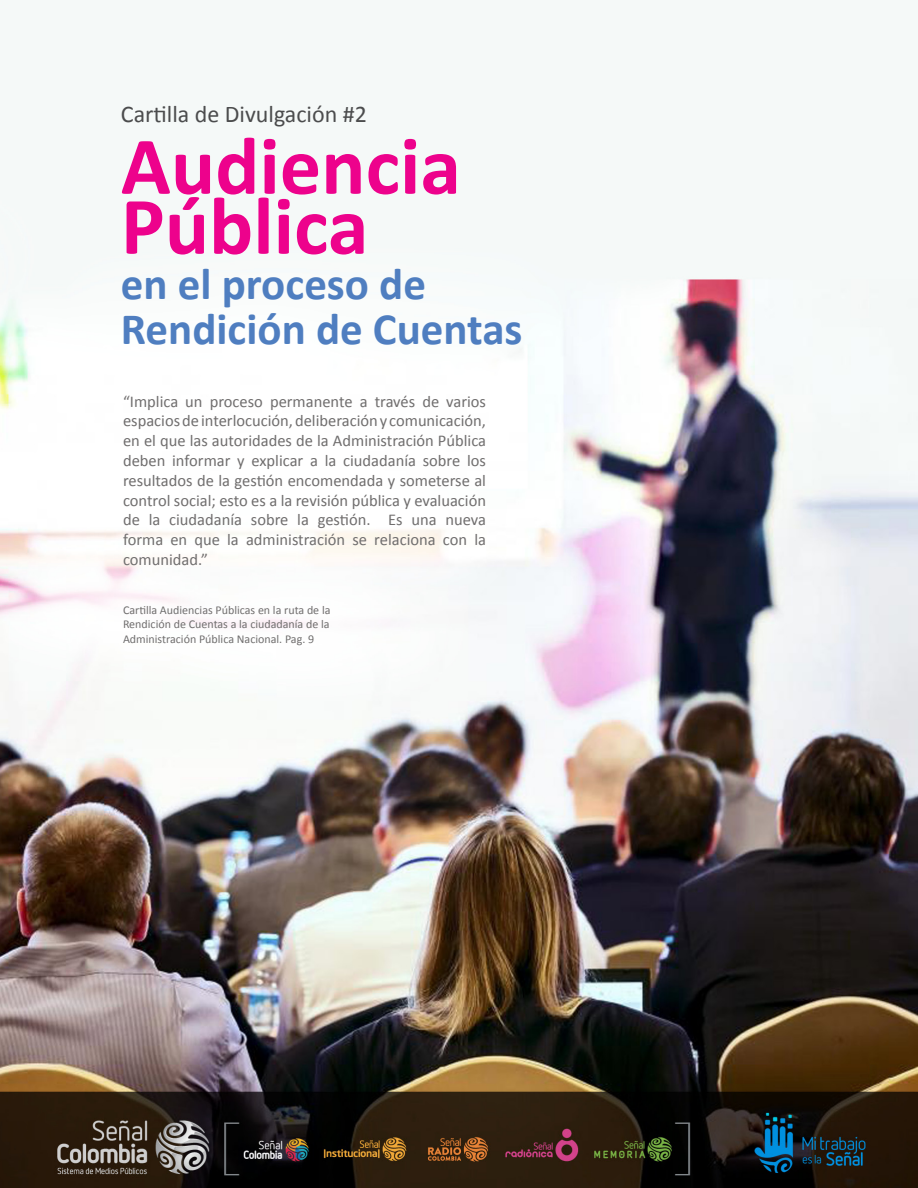
<style>
.page{position:relative;width:918px;height:1188px;background:#fff}
.page>*{position:absolute;margin:0;border:0;box-sizing:border-box;transform-origin:0 0}
.CUADRO{font:700 82.5px "Calibri";color:#ed028c}
.CUADRO-2{font:700 45px "Calibri";color:#4f7ec0}
.t1{font:24px "Calibri";color:#4b4c4d}
.cuadro2{font:16.5px/19.8px "Calibri";color:#706e6e;text-align:justify}
.cuadro2-2{font:12px/14.4px "Calibri";color:#706e6e;text-align:justify}
</style>
<div class="page">
<img style="left:0;top:211px;width:918px;height:977px">
<p class="t1" style="left:121px;top:99px;width:247px">Cartilla de Divulgación #2</p>
<p class="CUADRO" style="left:121px;top:114px;width:342px">Audiencia</p>
<p class="CUADRO" style="left:121px;top:174px;width:249px">Pública</p>
<p class="CUADRO-2" style="left:121px;top:255px;width:307px">en el proceso de</p>
<p class="CUADRO-2" style="left:121px;top:300px;width:403px">Rendición de Cuentas</p>
<p class="cuadro2" style="left:123px;top:391px;width:365px">“Implica un proceso permanente a través de varios espacios de interlocución, deliberación y comunicación, en el que las autoridades de la Administración Pública deben informar y explicar a la ciudadanía sobre los resultados de la gestión encomendada y someterse al control social; esto es a la revisión pública y evaluación de la ciudadanía sobre la gestión. Es una nueva forma en que la administración se relaciona con la comunidad.”</p>
<p class="cuadro2-2" style="left:123px;top:603px;width:209px">Cartilla Audiencias Públicas en la ruta de la Rendición de Cuentas a la ciudadanía de la Administración Pública Nacional. Pag. 9</p>
</div>
